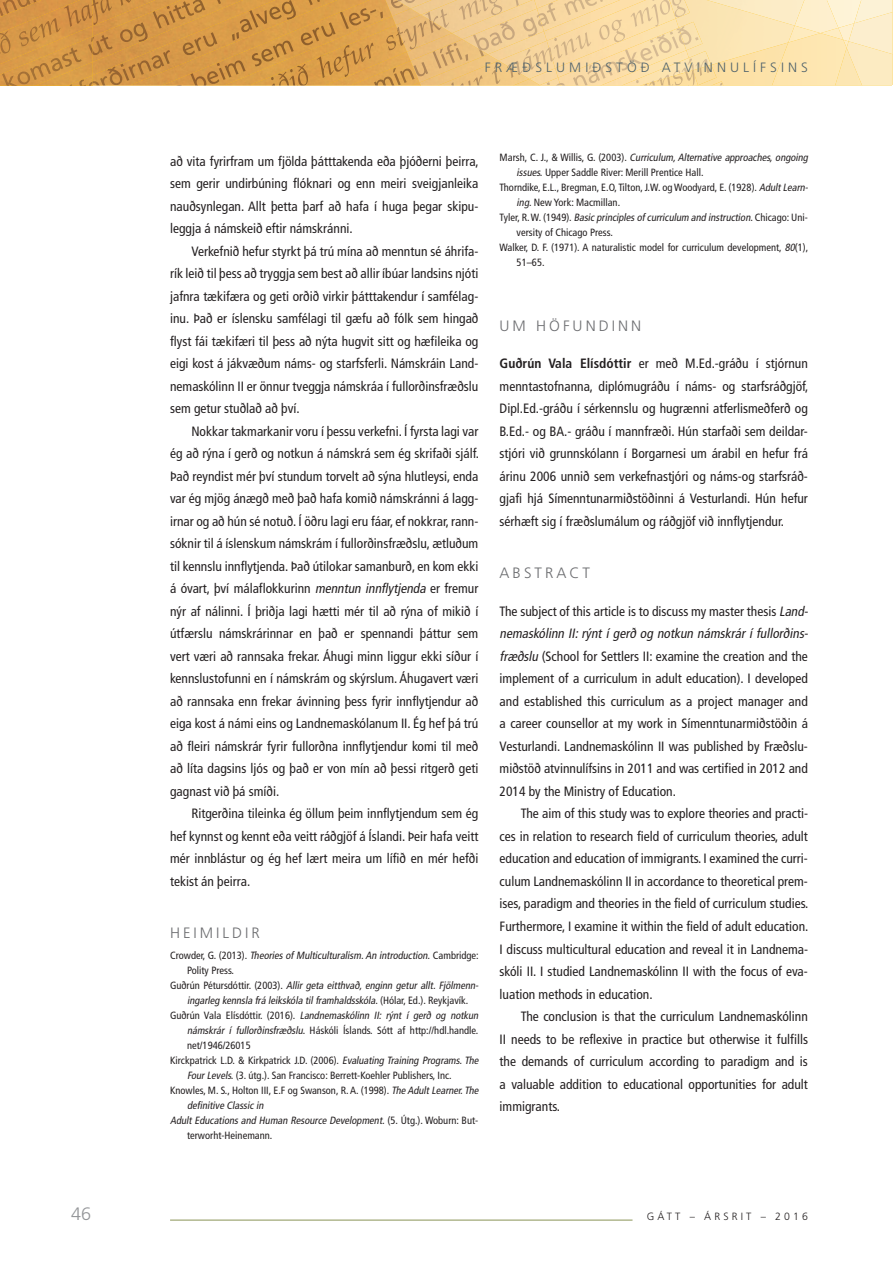
<style>
.page{position:relative;width:893px;height:1263px;background:#fff}
.page>*{position:absolute;margin:0;border:0;box-sizing:border-box;transform-origin:0 0}
.t1{font:300 18px "Frutiger LT Std";color:#939598}
.t2{font:300 15px "Frutiger LT Std";letter-spacing:.2em;color:#6c6d70}
.t3{font:condensed 13.5px/22.5px "Frutiger LT Std";color:#231f20;text-align:justify}
.t4{font:300 13.5px "Frutiger LT Std";letter-spacing:.3em;color:#50636c}
.t5{font:condensed 10.5px "Frutiger LT Std";color:#231f20}
.t6{font:italic condensed 10.5px "Frutiger LT Std";color:#231f20}
.t7{font:300 10.5px "Frutiger LT Std";letter-spacing:.3em;color:#231f20}
.s1{font-style:italic}
.s2{font-style:normal}
.s3{font-weight:700}
</style>
<div class="page">
<hr style="left:170px;top:1220px;width:462px;height:1px;background:#899356">
<img style="left:0;top:0;width:93px;height:36px">
<img style="left:0;top:36px;width:93px;height:50px">
<img style="left:67px;top:75px;width:26px;height:11px">
<svg style="left:93px;top:0;width:800px;height:86px;background:#e7bf7f"></svg>
<h1 class="t1" style="left:71px;top:1204px;width:22px">46</h1>
<p class="t4" style="left:485px;top:60px;width:325px">FRÆÐSLUMIÐSTÖÐ ATVINNULÍFSINS</p>
<p class="t3" style="left:170px;top:150px;width:310px">að vita fyrirfram um fjölda þátttakenda eða þjóðerni þeirra, sem gerir undirbúning flóknari og enn meiri sveigjanleika nauðsynlegan. Allt þetta þarf að hafa í huga þegar skipu&shy;leggja á námskeið eftir námskránni.</p>
<p class="t3" style="left:170px;top:240px;width:310px;text-indent:21px">Verkefnið hefur styrkt þá trú mína að menntun sé áhrifa&shy;rík leið til þess að tryggja sem best að allir íbúar landsins njóti jafnra tækifæra og geti orðið virkir þátttakendur í samfélag&shy;inu. Það er íslensku samfélagi til gæfu að fólk sem hingað flyst fái tækifæri til þess að nýta hugvit sitt og hæfileika og eigi kost á jákvæðum náms- og starfsferli. Námskráin Land&shy;nemaskólinn II er önnur tveggja námskráa í fullorðinsfræðslu sem getur stuðlað að því.</p>
<p class="t3" style="left:170px;top:420px;width:310px;text-indent:21px">Nokkar takmarkanir voru í þessu verkefni. Í fyrsta lagi var ég að rýna í gerð og notkun á námskrá sem ég skrifaði sjálf.<br>Það reyndist mér því stundum torvelt að sýna hlutleysi, enda var ég mjög ánægð með það hafa komið námskránni á lagg&shy;irnar og að hún sé notuð. Í öðru lagi eru fáar, ef nokkrar, rann&shy;sóknir til á íslenskum námskrám í fullorðinsfræðslu, ætluðum til kennslu innflytjenda. Það útilokar samanburð , en kom ekki á óvart, því málaflokkurinn <span class="s1">menntun innflytjenda</span> er fremur nýr af nálinni. Í þriðja lagi hætti mér til að rýna of mikið í útfærslu námskrárinnar en það er spennandi þáttur sem vert væri að rannsaka frekar. Áhugi minn liggur ekki síður í kennslustofunni en í námskrám og skýrslum. Áhugavert væri að rannsaka enn frekar ávinning þess fyrir innflytjendur að eiga kost á námi eins og Landnemaskólanum II. Ég hef þá trú að fleiri námskrár fyrir fullorðna innflytjendur komi til með að líta dagsins ljós og það er von mín að þessi ritgerð geti gagnast við þá smíði.</p>
<p class="t3" style="left:170px;top:803px;width:310px;text-indent:21px">Ritgerðina tileinka ég öllum þeim innflytjendum sem ég hef kynnst og kennt eða veitt ráðgjöf á Íslandi. Þeir hafa veitt mér innblástur og ég hef lært meira um lífið en mér hefði tekist án þeirra.</p>
<p class="t2" style="left:170px;top:925px;width:91px">HEIMILDIR</p>
<p class="t6" style="left:170px;top:949px;width:310px"><span class="s2">C r o w d e r, G . ( 2 0 1 3 ) .</span> TheoriesofMulticulturalism.An introduction.<span class="s2">C a m b r i d g e :</span></p>
<p class="t5" style="left:187px;top:964px;width:49px">Polity Press.</p>
<p class="t6" style="left:170px;top:979px;width:312px"><span class="s2">G u ð r ú n Pé t u r s d ó tt i r. ( 2 0 0 3 ) .</span> Allir geta eitthvað, enginn getur allt. Fjölmenn-</p>
<p class="t6" style="left:187px;top:994px;width:283px">ingarleg kennsla frá leikskóla tilframhaldsskóla<span class="s2">. ( H ó l a r, E d . ) . R e y kj a v í k .</span></p>
<p class="t6" style="left:170px;top:1009px;width:312px"><span class="s2">G u ð r ú n Va l a E l ís d ó tt i r. (2 0 1 6) .</span> Landnemaskólinn II: rýnt í gerð og notkun</p>
<p class="t5" style="left:187px;top:1024px;width:293px"><span class="s1">námskrár í fullorðinsfræðslu</span>. Háskóli Íslands. Sótt af http://hdl.handle.</p>
<p class="t5" style="left:187px;top:1039px;width:65px">net/1946/26015</p>
<p class="t5" style="left:170px;top:1054px;width:312px">Kirckpatrick L.D. &amp; Kirkpatrick J.D. (2006). <span class="s1">Evaluating Training Programs.The</span></p>
<p class="t5" style="left:187px;top:1069px;width:266px"><span class="s1">FourLevels.</span>(3. útg.). San Francisco: Berrett-Koehler Publishers, Inc.</p>
<p class="t5" style="left:170px;top:1084px;width:312px">Knowles, M. S., Holton III, E.F og Swanson, R. A. (1998). <span class="s1">The AdultLearner.The</span></p>
<p class="t6" style="left:187px;top:1099px;width:80px">definitive Classic in</p>
<p class="t6" style="left:170px;top:1114px;width:310px">Adult Educations and Human Resource Development. <span class="s2">( 5 . Ú t g . ) . Wo b u r n : B u t -</span></p>
<p class="t5" style="left:187px;top:1129px;width:87px">terworht-Heinemann.</p>
<p class="t6" style="left:500px;top:151px;width:312px"><span class="s2">M a r s h , C . J. , &amp; W i l l i s, G . ( 2 0 0 3 ) .</span> Curriculum,Alternative approaches,ongoing</p>
<p class="t5" style="left:517px;top:166px;width:188px"><span class="s1">issues.</span>Upper Saddle River: Merill Prentice Hall.</p>
<p class="t5" style="left:500px;top:181px;width:312px">Thorndike, E.L., Bregman, E.O, Tilton, J.W. og Woodyard, E. (1928). <span class="s1">AdultLearn-</span></p>
<p class="t5" style="left:517px;top:196px;width:105px"><span class="s1">ing</span>. New York: Macmillan.</p>
<p class="t6" style="left:500px;top:211px;width:310px"><span class="s2">Ty l e r, R . W . ( 1 9 4 9 ) .</span> Basic principlesofcurriculum and instruction<span class="s2">. C h i c a g o : U n i -</span></p>
<p class="t5" style="left:517px;top:226px;width:98px">versity of Chicago Press.</p>
<p class="t5" style="left:500px;top:241px;width:310px">Walker, D. F. (1971). A naturalistic model for curriculum development, <span class="s1">80</span>(1),</p>
<p class="t5" style="left:517px;top:256px;width:29px">51–65.</p>
<p class="t2" style="left:500px;top:317px;width:143px">UM HÖFUNDINN</p>
<p class="t3" style="left:500px;top:352px;width:310px"><span class="s3">Guðrún Vala Elísdóttir</span> er með M.Ed.-gráðu í stjórnun menntastofnanna, diplómugráðu í náms- og starfsráðgjöf, Dipl.Ed.-gráðu í sérkennslu og hugrænni atferlismeðferð og B.Ed.- og BA.- gráðu í mannfræði. Hún starfaði sem deildar&shy;stjóri við grunnskólann í Borgarnesi um árabil en hefur frá árinu 2006 unnið sem verkefnastjóri og náms-og starfsráð&shy;gjafi hjá Símenntunarmiðstöðinni á Vesturlandi. Hún hefur sérhæft sig í fræðslumálum og ráðgjöf við innflytjendur.</p>
<p class="t2" style="left:500px;top:565px;width:92px">ABSTRACT</p>
<p class="t3" style="left:500px;top:600px;width:313px;text-align:left">The subject of this article is to discuss my master thesis <span class="s1">Land&shy;nemaskólinn II:rýnt í gerð og notkun námskrár í fullorðins&shy;fræðslu</span> (School for Settlers II: examine the creation and the implement of a curriculum in adult education). I developed and established this curriculum as a project manager and a career counsellor at my work in Símenntunarmiðstöðin á Vesturlandi. Landnemaskólinn II was published by Fræðslu&shy;miðstöð atvinnulífsins in 2011 and was certified in 2012 and 2014 by the Ministry of Education.</p>
<p class="t3" style="left:500px;top:803px;width:310px;text-indent:21px">The aim of this study was to explore theories and practi&shy;ces in relation to research field of curriculum theories, adult education and education of immigrants. I examined the curri&shy;culum Landnemaskólinn II in accordance to theoretical prem&shy;ises, paradigm and theories in the field of curriculum studies.<br>Furthermore, I examine it within the field of adult education.<br>I discuss multicultural education and reveal it in Landnema&shy;skóli II. I studied Landnemaskólinn II with the focus of eva&shy;luation methods in education.</p>
<p class="t3" style="left:500px;top:1005px;width:310px;text-indent:21px">The conclusion is that the curriculum Landnemaskólinn II needs to be reflexive in practice but otherwise it fulfills the demands of curriculum according to paradigm and is a valuable addition to educational opportunities for adult immigrants.</p>
<p class="t7" style="left:647px;top:1211px;width:163px">GÁTT – ÁRSRIT – 2016</p>
</div>
